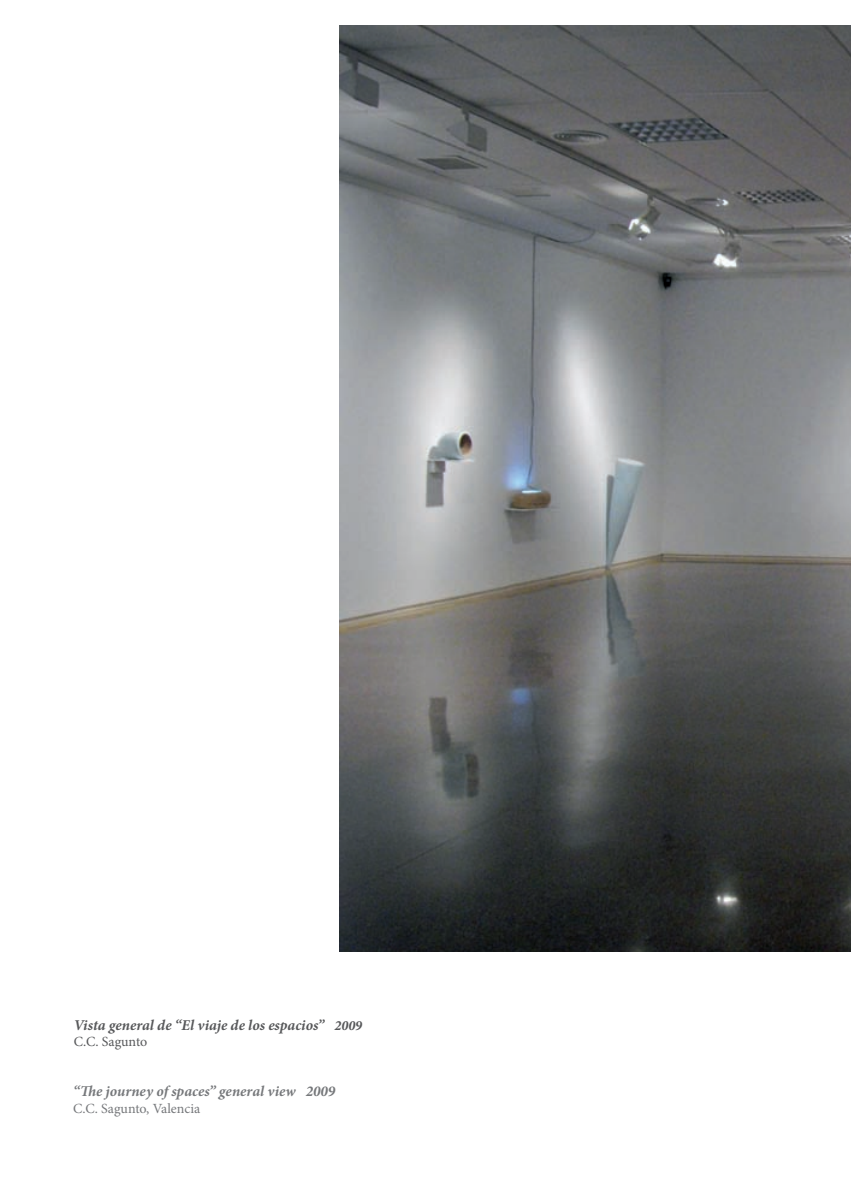
<style>
.page{position:relative;width:851px;height:1191px;background:#fff}
.page>*{position:absolute;margin:0;border:0;box-sizing:border-box;transform-origin:0 0}
.t1{font:italic 700 15px "Minion Pro";color:#57585a}
.t2{font:italic 700 15px "Minion Pro";color:#76787b}
.t3{font:14px "Minion Pro";color:#76787b}
.t4{font:14px "Minion Pro";color:#57585a}
.s1{font-size:14px}
</style>
<div class="page">
<img style="left:339px;top:25px;width:511px;height:926px">
<p class="t1" style="left:74px;top:1018px;width:290px">Vista general de “El viaje de los espacios” <span class="s1">2009</span></p>
<p class="t4" style="left:74px;top:1036px;width:75px">C.C. Sagunto</p>
<p class="t2" style="left:73px;top:1085px;width:264px">“The journey of spaces” general view 2009</p>
<p class="t3" style="left:73px;top:1102px;width:129px">C.C. Sagunto, Valencia</p>
</div>
